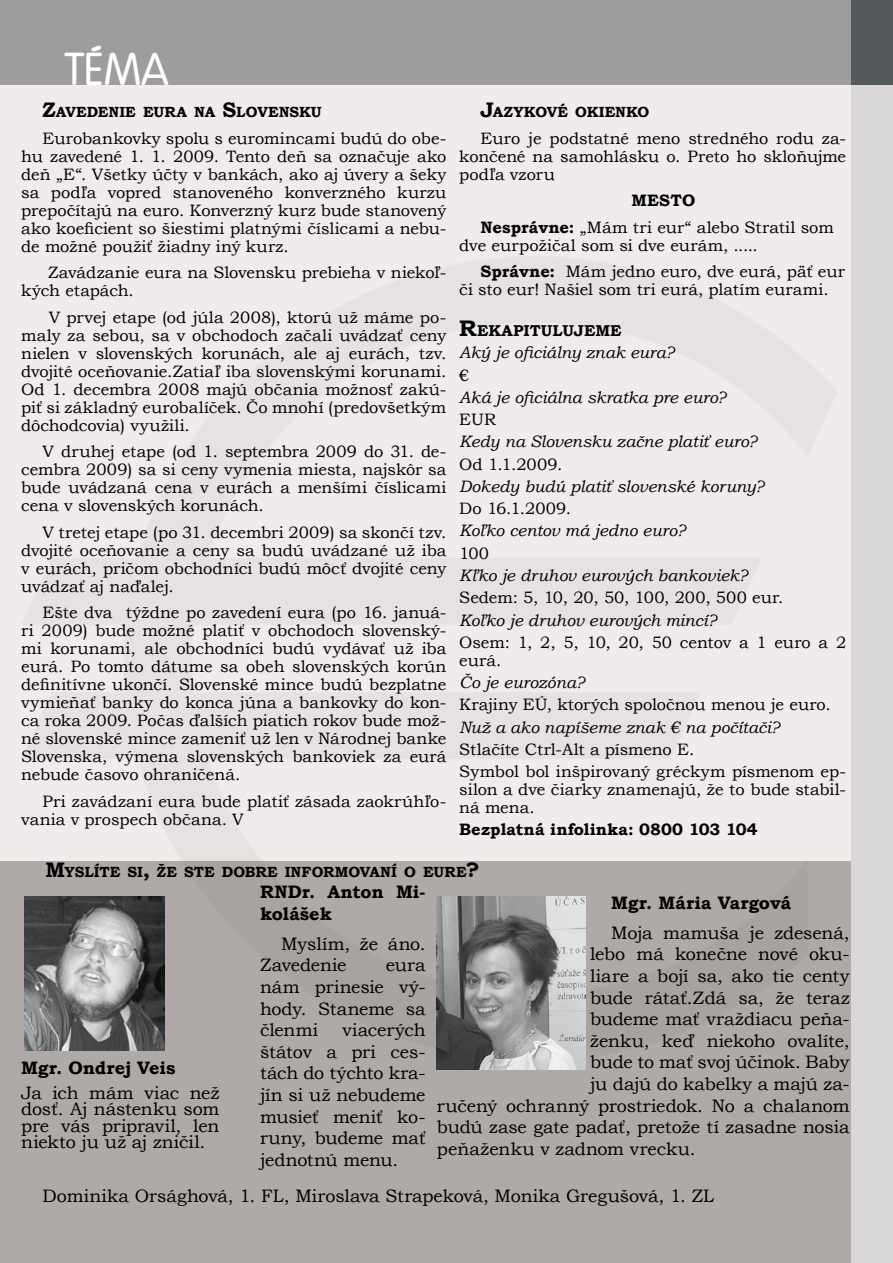
<style>
.page{position:relative;width:893px;height:1263px;background:#fff}
.page>*{position:absolute;margin:0;border:0;box-sizing:border-box;transform-origin:0 0}
.t1{font:45px "Vogue CE";color:#fff}
.t2{font:18px/21.6px "Bookman Old Style";letter-spacing:-.01em;color:#000;text-align:justify}
.t3{font:700 18px/21.6px "Bookman Old Style";letter-spacing:.005em;color:#000}
.t4{font:16.5px/18px "Bookman Old Style";letter-spacing:-.005em;color:#000}
.t5{font:italic 16.5px "Bookman Old Style";color:#000}
.t6{font:700 16.5px "Bookman Old Style";color:#000}
.t7{font:700 15.75px "Bookman Old Style";color:#000}
.t8{font:700 14.7px "Bookman Old Style";color:#000}
.s1{font-size:21px}
.s2{font-weight:700}
.s3{font-size:22.5px}
</style>
<div class="page">
<div style="left:851px;top:85px;width:42px;height:1178px;background:#d9d7d8"></div>
<div style="left:0;top:0;width:851px;height:85px;background:#9e9d9e"></div>
<div style="left:851px;top:0;width:42px;height:85px;background:#55595c"></div>
<div style="left:0;top:85px;width:850px;height:776px;background:#efeceb"></div>
<div style="left:0;top:861px;width:850px;height:402px;background:#afa9a7"></div>
<img style="left:24px;top:896px;width:140px;height:155px">
<img style="left:437px;top:896px;width:149px;height:173px">
<h1 class="t1" style="left:65px;top:44px;width:106px">téma</h1>
<p class="t8" style="left:43px;top:101px;width:281px"><span class="s1">Z</span>AVEDENIE EURA NA <span class="s1">S</span>LOVENSKU</p>
<p class="t4" style="left:21px;top:129px;width:427px;text-align:justify;text-indent:21px">Eurobankovky spolu s euromincami budú do obe&shy;hu zavedené 1. 1. 2009. Tento deň sa označuje ako deň „E“. Všetky účty v bankách, ako aj úvery a šeky sa podľa vopred stanoveného konverzného kurzu prepočítajú na euro. Konverzný kurz bude stanovený ako koeficient so šiestimi platnými číslicami a nebu&shy;de možné použiť žiadny iný kurz.</p>
<p class="t4" style="left:21px;top:264px;width:427px;text-indent:27px">Zavádzanie eura na Slovensku prebieha v niekoľ&shy;kých etapách.</p>
<p class="t4" style="left:21px;top:308px;width:427px;text-align:justify;text-indent:28px">V prvej etape (od júla 2008), ktorú už máme po&shy;maly za sebou, sa v obchodoch začali uvádzať ceny nielen v slovenských korunách, ale aj eurách, tzv. dvojité oceňovanie.Zatiaľ iba slovenskými korunami.<br>Od 1. decembra 2008 majú občania možnosť zakú&shy;piť si základný eurobalíček. Čo mnohí (predovšetkým dôchodcovia) využili.</p>
<p class="t4" style="left:21px;top:443px;width:427px;text-align:justify;text-indent:21px">V druhej etape (od 1. septembra 2009 do 31. de&shy;cembra 2009) sa si ceny vymenia miesta, najskôr sa bude uvádzaná cena v eurách a menšími číslicami cena v slovenských korunách.</p>
<p class="t4" style="left:21px;top:523px;width:427px;text-align:justify;text-indent:21px">V tretej etape (po 31. decembri 2009) sa skončí tzv. dvojité oceňovanie a ceny sa budú uvádzané už iba v eurách, pričom obchodníci budú môcť dvojité ceny uvádzať aj naďalej.</p>
<p class="t4" style="left:21px;top:604px;width:427px;text-align:justify;text-indent:21px">Ešte dva týždne po zavedení eura (po 16. januá&shy;ri 2009) bude možné platiť v obchodoch slovenský&shy;mi korunami, ale obchodníci budú vydávať už iba eurá. Po tomto dátume sa obeh slovenských korún definitívne ukončí. Slovenské mince budú bezplatne vymieňať banky do konca júna a bankovky do kon&shy;ca roka 2009. Počas ďalších piatich rokov bude mož&shy;né slovenské mince zameniť už len v Národnej banke Slovenska, výmena slovenských bankoviek za eurá nebude časovo ohraničená.</p>
<p class="t4" style="left:21px;top:792px;width:427px;text-indent:21px">Pri zavádzaní eura bude platiť zásada zaokrúhľo&shy;vania v prospech občana. V</p>
<p class="t8" style="left:480px;top:101px;width:170px"><span class="s1">J</span>AZYKOVÉ OKIENKO</p>
<p class="t4" style="left:459px;top:129px;width:388px;text-align:justify;text-indent:21px">Euro je podstatné meno stredného rodu za&shy;končené na samohlásku o. Preto ho skloňujme podľa vzoru</p>
<p class="t4" style="left:480px;top:187px;width:355px;line-height:26.5px;text-indent:151px"><span class="s2">MESTO<br>Nesprávne:</span> „Mám tri eur“ alebo Stratil som</p>
<p class="t4" style="left:480px;top:232px;width:366px;line-height:26.5px;text-indent:-21px">dve eurpožičal som si dve eurám, .....<br><span class="s2">Správne:</span> Mám jedno euro, dve eurá, päť eur</p>
<p class="t4" style="left:459px;top:281px;width:371px">či sto eur! Našiel som tri eurá, platím eurami.</p>
<p class="t7" style="left:459px;top:319px;width:164px"><span class="s3">R</span>EKAPITULUJEME</p>
<p class="t5" style="left:459px;top:342px;width:217px">Aký je oficiálny znak eura?</p>
<p class="t4" style="left:459px;top:366px;width:12px">€</p>
<p class="t5" style="left:459px;top:386px;width:268px">Aká je oficiálna skratka pre euro?</p>
<p class="t4" style="left:459px;top:411px;width:38px">EUR</p>
<p class="t5" style="left:459px;top:431px;width:299px">Kedy na Slovensku začne platiť euro?</p>
<p class="t4" style="left:459px;top:455px;width:105px">Od 1.1.2009.</p>
<p class="t5" style="left:459px;top:475px;width:306px">Dokedy budú platiť slovenské koruny?</p>
<p class="t4" style="left:459px;top:500px;width:113px">Do 16.1.2009.</p>
<p class="t5" style="left:459px;top:520px;width:228px">Koľko centov má jedno euro?</p>
<p class="t4" style="left:459px;top:544px;width:31px">100</p>
<p class="t5" style="left:459px;top:564px;width:290px">Kľko je druhov eurových bankoviek?</p>
<p class="t4" style="left:459px;top:589px;width:326px">Sedem: 5, 10, 20, 50, 100, 200, 500 eur.</p>
<p class="t5" style="left:459px;top:609px;width:259px">Koľko je druhov eurových mincí?</p>
<p class="t4" style="left:459px;top:633px;width:388px">Osem: 1, 2, 5, 10, 20, 50 centov a 1 euro a 2 eurá.</p>
<p class="t5" style="left:459px;top:671px;width:127px">Čo je eurozóna?</p>
<p class="t4" style="left:459px;top:696px;width:373px">Krajiny EÚ, ktorých spoločnou menou je euro.</p>
<p class="t5" style="left:459px;top:716px;width:322px">Nuž a ako napíšeme znak € na počítači?</p>
<p class="t4" style="left:459px;top:738px;width:388px;line-height:22.2px">Stlačíte Ctrl-Alt a písmeno E.<br>Symbol bol inšpirovaný gréckym písmenom ep-</p>
<p class="t4" style="left:459px;top:780px;width:388px">silon a dve čiarky znamenajú, že to bude stabil&shy;ná mena.</p>
<p class="t6" style="left:459px;top:818px;width:300px">Bezplatná infolinka: 0800 103 104</p>
<p class="t8" style="left:45px;top:861px;width:436px"><span class="s1">M</span>YSLÍTE SI<span class="s1">,</span> ŽE STE DOBRE INFORMOVANÍ O EURE<span class="s1">?</span></p>
<p class="t3" style="left:260px;top:881px;width:167px">RNDr. Anton Mi&shy;kolášek</p>
<p class="t2" style="left:260px;top:933px;width:167px;text-indent:21px">Myslím, že áno.<br>Zavedenie</p>
<p class="t3" style="left:611px;top:891px;width:182px">Mgr. Mária Vargová</p>
<p class="t2" style="left:611px;top:922px;width:240px">Moja mamuša je zdesená,</p>
<p class="t2" style="left:590px;top:943px;width:261px">lebo má konečne nové oku-</p>
<p class="t2" style="left:590px;top:965px;width:261px">liare a bojí sa, ako tie centy</p>
<p class="t2" style="left:590px;top:987px;width:261px">bude rátať.Zdá sa, že teraz</p>
<p class="t2" style="left:590px;top:1008px;width:261px">budeme mať vraždiacu peňa-</p>
<p class="t2" style="left:590px;top:1030px;width:261px">ženku, keď niekoho ovalíte,</p>
<p class="t2" style="left:590px;top:1051px;width:261px">bude to mať svoj účinok. Baby</p>
<p class="t2" style="left:590px;top:1073px;width:261px">ju dajú do kabelky a majú za-</p>
<p class="t2" style="left:437px;top:1095px;width:414px">ručený ochranný prostriedok. No a chalanom</p>
<p class="t2" style="left:437px;top:1116px;width:414px">budú zase gate padať, pretože tí zasadne nosia</p>
<p class="t2" style="left:437px;top:1138px;width:260px">peňaženku v zadnom vrecku.</p>
<p class="t2" style="left:260px;top:954px;width:167px;text-indent:126px">eura nám prinesie vý&shy;hody. Staneme sa členmi</p>
<p class="t2" style="left:260px;top:1019px;width:167px;text-indent:82px">viacerých štátov a pri ces&shy;tách do týchto kra&shy;jín si už nebudeme musieť meniť ko&shy;runy, budeme mať jednotnú menu.</p>
<p class="t2" style="left:43px;top:1185px;width:673px">Dominika Orsághová, 1. FL, Miroslava Strapeková, Monika Gregušová, 1. ZL</p>
<p class="t3" style="left:21px;top:1057px;width:156px">Mgr. Ondrej Veis</p>
<p class="t2" style="left:21px;top:1084px;width:200px;line-height:16.5px">Ja ich mám viac než dosť. Aj nástenku som pre vás pripravil, len niekto ju už aj zničil.</p>
</div>
